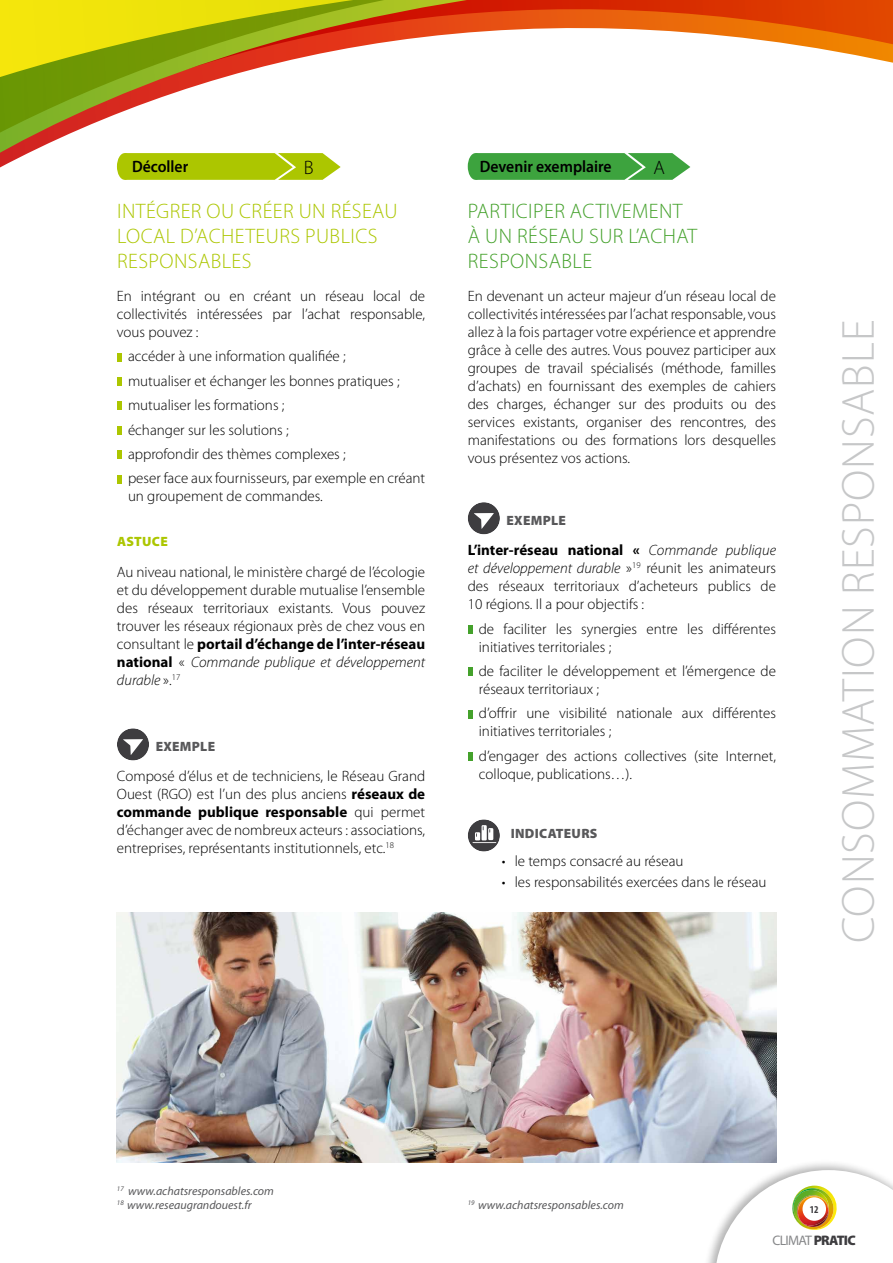
<style>
.page{position:relative;width:893px;height:1263px;background:#fff}
.page>*{position:absolute;margin:0;border:0;box-sizing:border-box;transform-origin:0 0}
.t1{font:300 46.5px "Myriad Pro";letter-spacing:.02em;color:#c6c7c8}
.t2{font:300 21px/25.2px "Myriad Pro";letter-spacing:.02em;color:#acc600}
.t3{font:300 21px/25.2px "Myriad Pro";letter-spacing:.02em;color:#44a12b}
.t4{font:300 19.5px "Myriad Pro";color:#000}
.t5{font:600 16.5px "Myriad Pro";color:#000;scale:.95 1}
.t6{font:300 15px/18px "Myriad Pro";color:#000;text-align:justify}
.t7{font:13.8px "Myriad Pro";letter-spacing:-.05em;color:#87888a}
.t8{font:900 13.5px "Myriad Pro";letter-spacing:.02em;color:#58585a}
.t9{font:900 13.5px "Myriad Pro";letter-spacing:.02em;color:#acc600}
.t10{font:italic 12px/14.4px "Myriad Pro";color:#58585a}
.t11{font:700 condensed 10.5px "Myriad Pro";color:#3e3d40}
.s1{font-weight:700}
.s2{font-style:italic}
.s3{font-weight:900;color:#3e3d40}
</style>
<div class="page">
<svg style="left:0;top:0;width:893px;height:179px"></svg>
<svg style="left:0;top:0;width:537px;height:84px"></svg>
<svg style="left:127px;top:153px;width:214px;height:27px;background:#b1c911"></svg>
<div style="left:117px;top:153px;width:15px;height:27px;background:#acc600;border-radius:50%"></div>
<svg style="left:117px;top:353px;width:4px;height:8px"></svg>
<svg style="left:117px;top:377px;width:4px;height:9px"></svg>
<svg style="left:117px;top:402px;width:4px;height:8px"></svg>
<svg style="left:117px;top:426px;width:4px;height:9px"></svg>
<svg style="left:117px;top:450px;width:4px;height:9px"></svg>
<svg style="left:117px;top:475px;width:4px;height:8px"></svg>
<div style="left:117px;top:728px;width:32px;height:32px;background:#3e3d40;border-radius:50%"></div>
<svg style="left:123px;top:739px;width:20px;height:16px"></svg>
<svg style="left:478px;top:153px;width:212px;height:27px;background:#49a94a"></svg>
<div style="left:468px;top:153px;width:15px;height:27px;background:#3da33e;border-radius:50%"></div>
<div style="left:468px;top:502px;width:32px;height:32px;background:#3e3d40;border-radius:50%"></div>
<svg style="left:474px;top:513px;width:20px;height:16px"></svg>
<svg style="left:468px;top:625px;width:4px;height:9px"></svg>
<svg style="left:468px;top:667px;width:4px;height:9px"></svg>
<svg style="left:468px;top:710px;width:4px;height:8px"></svg>
<svg style="left:468px;top:752px;width:4px;height:9px"></svg>
<div style="left:468px;top:819px;width:32px;height:32px;background:#3e3d40;border-radius:50%"></div>
<svg style="left:473px;top:825px;width:23px;height:18px"></svg>
<img style="left:117px;top:912px;width:659px;height:250px">
<div style="left:703px;top:1159px;width:190px;height:104px;background:#000;opacity:.3"></div>
<svg style="left:714px;top:1170px;width:179px;height:93px"></svg>
<div style="left:806px;top:1201px;width:16px;height:16px;background:#fff"></div>
<p class="t5" style="left:132px;top:157px;width:61px">Décoller</p>
<h3 class="t4" style="left:304px;top:157px;width:11px">B</h3>
<h2 class="t2" style="left:117px;top:199px;width:282px">INTÉGRER OU CRÉER UN RÉSEAU<br>LOCAL D’ACHETEURS PUBLICS<br>RESPONSABLES</h2>
<p class="t6" style="left:117px;top:287px;width:310px">En intégrant ou en créant un réseau local de collectivités intéressées par l’achat responsable, vous pouvez :</p>
<p class="t6" style="left:128px;top:344px;width:299px;line-height:24.5px;text-align:left">accéder à une information qualifiée ;<br>mutualiser et échanger les bonnes pratiques ; mutualiser les formations ;<br>échanger sur les solutions ;<br>approfondir des thèmes complexes ;<br>peser face aux fournisseurs, par exemple en créant</p>
<p class="t6" style="left:128px;top:488px;width:196px">un groupement de commandes.</p>
<p class="t9" style="left:117px;top:534px;width:52px">ASTUCE</p>
<p class="t6" style="left:117px;top:563px;width:310px">Au niveau national, le ministère chargé de l’écologie et du développement durable mutualise l’ensemble des réseaux territoriaux existants. Vous pouvez trouver les réseaux régionaux près de chez vous en consultant le <span class="s1">portail d’échange de l’inter-réseau national</span> « <span class="s2">Commande publique et développement durable</span> ».<sup>17</sup></p>
<p class="t8" style="left:156px;top:738px;width:61px">EXEMPLE</p>
<p class="t6" style="left:117px;top:768px;width:310px">Composé d’élus et de techniciens, le Réseau Grand Ouest (RGO) est l’un des plus anciens <span class="s1">réseaux de commande publique responsable</span> qui permet d’échanger avec de nombreux acteurs : associations, entreprises, représentants institutionnels, etc.<sup>18</sup></p>
<p class="t5" style="left:480px;top:157px;width:140px">Devenir exemplaire</p>
<h3 class="t4" style="left:654px;top:157px;width:13px">A</h3>
<h2 class="t3" style="left:468px;top:199px;width:231px">PARTICIPER ACTIVEMENT<br>À UN RÉSEAU SUR L’ACHAT<br>RESPONSABLE</h2>
<p class="t6" style="left:468px;top:287px;width:310px">En devenant un acteur majeur d’un réseau local de collectivités intéressées par l’achat responsable, vous allez à la fois partager votre expérience et apprendre grâce à celle des autres. Vous pouvez participer aux groupes de travail spécialisés (méthode, familles d’achats) en fournissant des exemples de cahiers des charges, échanger sur des produits ou des services existants, organiser des rencontres, des manifestations ou des formations lors desquelles vous présentez vos actions.</p>
<p class="t8" style="left:507px;top:512px;width:61px">EXEMPLE</p>
<p class="t6" style="left:468px;top:541px;width:310px"><span class="s1">L’inter-réseau national «</span> <span class="s2">Commande publique et développement durable</span> »<sup>19</sup> réunit les animateurs des réseaux territoriaux d’acheteurs publics de 10 régions. Il a pour objectifs :</p>
<p class="t6" style="left:479px;top:620px;width:299px">de faciliter les synergies entre les différentes initiatives territoriales ;</p>
<p class="t6" style="left:479px;top:662px;width:299px">de faciliter le développement et l’émergence de réseaux territoriaux ;</p>
<p class="t6" style="left:479px;top:705px;width:299px">d’offrir une visibilité nationale aux différentes initiatives territoriales ;</p>
<p class="t6" style="left:479px;top:747px;width:299px">d’engager des actions collectives (site Internet, colloque, publications…).</p>
<p class="t8" style="left:511px;top:826px;width:88px">INDICATEURS</p>
<p class="t6" style="left:502px;top:852px;width:183px">• le temps consacré au réseau</p>
<p class="t6" style="left:502px;top:874px;width:266px">• les responsabilités exercées dans le réseau</p>
<h1 class="t1" style="left:833px;top:943px;width:625px;rotate:-90deg">CONSOMMATION RESPONSABLE</h1>
<p class="t10" style="left:117px;top:1183px;width:159px"><sup>17</sup> www.achatsresponsables.com<br><sup>18</sup> www.reseaugrandouest.fr</p>
<p class="t10" style="left:468px;top:1198px;width:158px"><sup>19</sup> www.achatsresponsables.com</p>
<p class="t11" style="left:810px;top:1203px;width:10px">12</p>
<p class="t7" style="left:772px;top:1232px;width:85px">CLIMAT <span class="s3">PRATIC</span></p>
</div>
